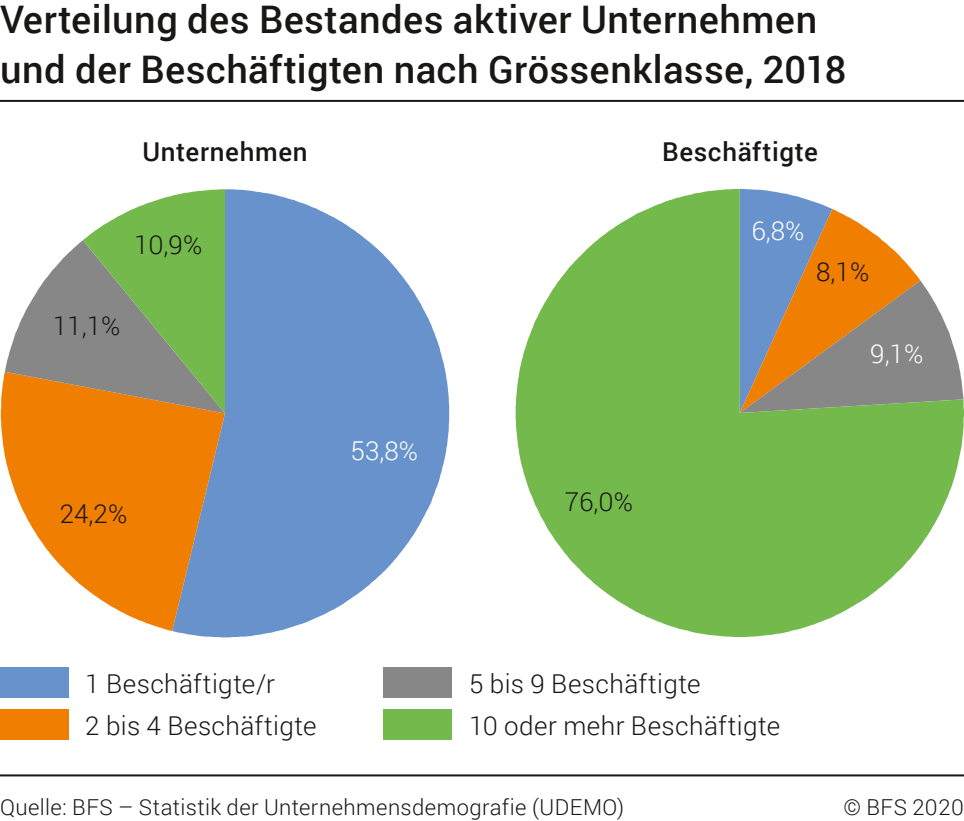
<style>
.page{position:relative;width:964px;height:821px;background:#fff}
.page>*{position:absolute;margin:0;border:0;box-sizing:border-box;transform-origin:0 0}
.t1{font:500 38px/50px "Roboto";letter-spacing:.01em;color:#181716}
.t2{font:300 26px/42px "Roboto";letter-spacing:.015em;color:#181716}
.t3{font:500 26px "Roboto";letter-spacing:.025em;color:#181716}
.t4{font:300 26px "Roboto";color:#fff}
.t5{font:300 22px "Roboto";letter-spacing:.02em;color:#181716}
</style>
<div class="page">
<hr style="left:0;top:100px;width:963px;height:2px;background:#181716">
<svg style="left:172px;top:189px;width:277px;height:448px;fill:#6792cc"></svg>
<svg style="left:1px;top:372px;width:224px;height:259px;fill:#f07e00"></svg>
<svg style="left:5px;top:240px;width:78px;height:173px;fill:#868786"></svg>
<svg style="left:83px;top:189px;width:142px;height:224px;background:#8baa67"></svg>
<hr style="left:0;top:774px;width:963px;height:2px;background:#181716">
<svg style="left:515px;top:189px;width:448px;height:448px;fill:#74b94c"></svg>
<div style="left:0;top:667px;width:68px;height:31px;background:#6792cc"></div>
<div style="left:0;top:709px;width:68px;height:31px;background:#f07e00"></div>
<div style="left:384px;top:667px;width:68px;height:31px;background:#868786"></div>
<div style="left:384px;top:709px;width:68px;height:31px;background:#74b94c"></div>
<h1 class="t1" style="left:0;top:-7px;width:847px">Verteilung des Bestandes aktiver Unternehmen und der Beschäftigten nach Grössenklasse, 2018</h1>
<p class="t3" style="left:142px;top:133px;width:167px">Unternehmen</p>
<p class="t2" style="left:134px;top:223px;width:70px">10,9%</p>
<p class="t2" style="left:53px;top:304px;width:69px">11,1%</p>
<p class="t2" style="left:60px;top:492px;width:69px">24,2%</p>
<p class="t4" style="left:350px;top:433px;width:69px">53,8%</p>
<p class="t3" style="left:662px;top:133px;width:157px">Beschäftigte</p>
<p class="t4" style="left:751px;top:213px;width:55px">6,8%</p>
<p class="t2" style="left:816px;top:249px;width:55px">8,1%</p>
<p class="t4" style="left:870px;top:336px;width:55px">9,1%</p>
<p class="t2" style="left:564px;top:479px;width:70px">76,0%</p>
<p class="t2" style="left:85px;top:662px;width:233px">1 Beschäftigte/r<br>2 bis 4 Beschäftigte</p>
<p class="t2" style="left:469px;top:662px;width:312px">5 bis 9 Beschäftigte<br>10 oder mehr Beschäftigte</p>
<p class="t5" style="left:0;top:791px;width:625px">Quelle: BFS – Statistik der Unternehmensdemografie (UDEMO)</p>
<p class="t5" style="left:843px;top:792px;width:122px">© BFS 2020</p>
</div>
